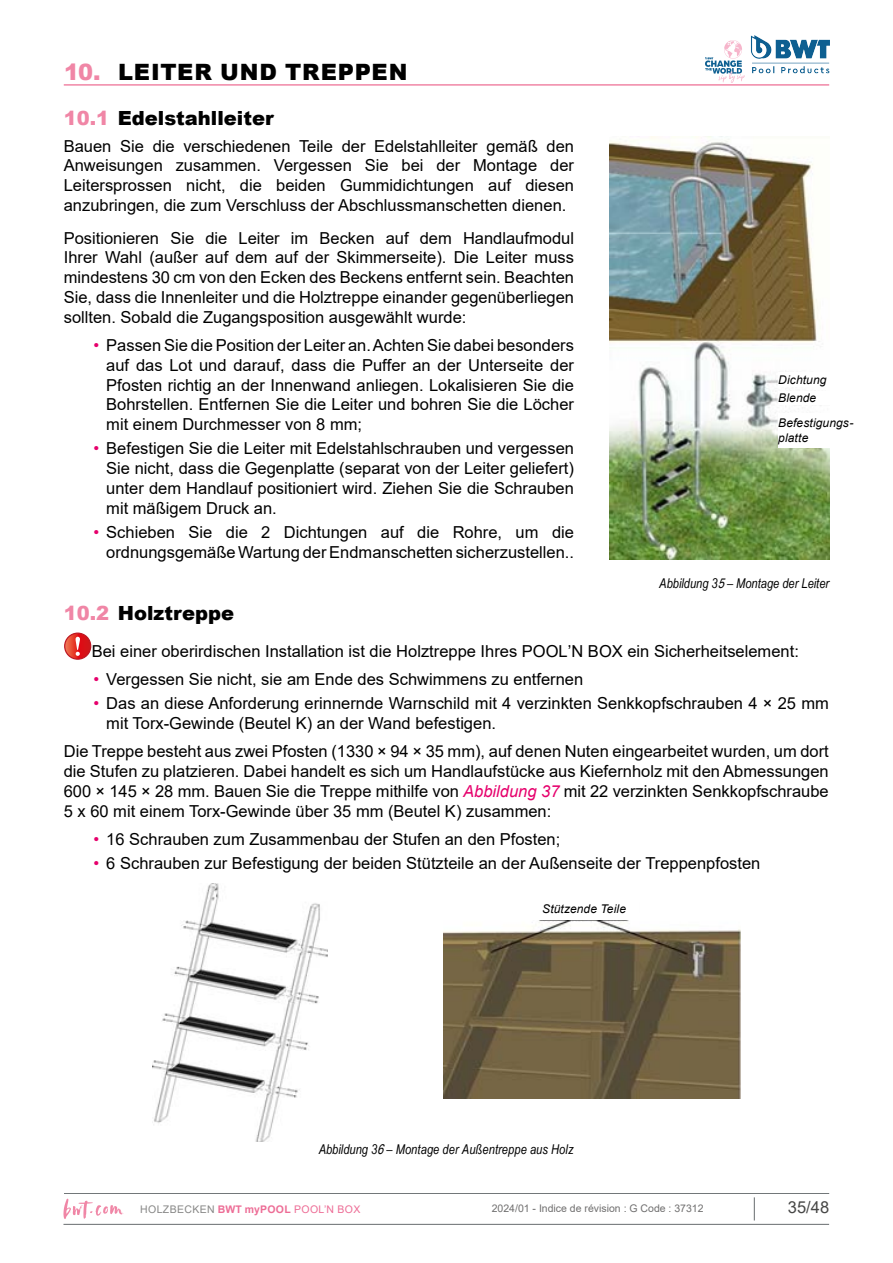
<style>
.page{position:relative;width:893px;height:1263px;background:#fff}
.page>*{position:absolute;margin:0;border:0;box-sizing:border-box;transform-origin:0 0}
.t1{font:900 22.5px "Arial";letter-spacing:.035em;color:#000}
.t2{font:900 19.5px "Arial";color:#000}
.t3{font:16.5px/19.8px "Arial";color:#000;text-align:justify}
.t4{font:16.5px "Arial";color:#474746}
.t5{font:italic 13.5px "Arial Narrow";color:#000}
.t6{font:italic 12px/18.5px "Arial";letter-spacing:.01em;color:#000}
.t7{font:10.5px "Arial";color:#706f6f}
.t8{font:10.5px "Arial";letter-spacing:.035em;color:#878786}
.s1{color:#f086a6}
.s2{color:#e6006c}
.s3{font-style:inherit}
.s4{font-style:italic;color:#e6006c}
.s5{font-weight:700;color:#ed6d96}
.s6{color:#ed6d96}
</style>
<div class="page">
<hr style="left:63px;top:1224px;width:766px;height:1px;background:#676c6e">
<hr style="left:64px;top:1193px;width:765px;height:1px;background:#676c6e">
<svg style="left:754px;top:1197px;width:1px;height:23px"></svg>
<svg style="left:63px;top:1199px;width:60px;height:20px"></svg>
<hr style="left:64px;top:84px;width:765px;height:2px;background:#f086a6">
<img style="left:610px;top:136px;width:219px;height:423px">
<div style="left:778px;top:372px;width:64px;height:15px;background:#fff"></div>
<div style="left:778px;top:391px;width:70px;height:14px;background:#fff"></div>
<div style="left:778px;top:413px;width:77px;height:34px;background:#fff"></div>
<svg style="left:65px;top:633px;width:26px;height:26px"></svg>
<div style="left:64px;top:632px;width:27px;height:28px;border:1px solid #be1622;border-radius:50%"></div>
<svg style="left:76px;top:637px;width:4px;height:19px"></svg>
<img style="left:443px;top:920px;width:297px;height:178px">
<img style="left:153px;top:883px;width:174px;height:258px">
<img style="left:706px;top:36px;width:123px;height:46px">
<h1 class="t1" style="left:64px;top:56px;width:345px"><span class="s1">10.</span> LEITER UND TREPPEN</h1>
<p class="t2" style="left:64px;top:103px;width:211px"><span class="s1">10.1</span> Edelstahlleiter</p>
<p class="t3" style="left:64px;top:136px;width:512px">Bauen Sie die verschiedenen Teile der Edelstahlleiter gemäß den Anweisungen zusammen. Vergessen Sie bei der Montage der Leitersprossen nicht, die beiden Gummidichtungen auf diesen anzubringen, die zum Verschluss der Abschlussmanschetten dienen.</p>
<p class="t3" style="left:64px;top:228px;width:512px">Positionieren Sie die Leiter im Becken auf dem Handlaufmodul Ihrer Wahl (außer auf dem auf der Skimmerseite). Die Leiter muss mindestens 30 cm von den Ecken des Beckens entfernt sein. Beachten Sie, dass die Innenleiter und die Holztreppe einander gegenüberliegen sollten. Sobald die Zugangsposition ausgewählt wurde:</p>
<p class="t3" style="left:106px;top:335px;width:469px;text-indent:-13px"><span class="s2">•</span> Passen Sie die Position der Leiter an. Achten Sie dabei besonders auf das Lot und darauf, dass die Puffer an der Unterseite der Pfosten richtig an der Innenwand anliegen. Lokalisieren Sie die Bohrstellen. Entfernen Sie die Leiter und bohren Sie die Löcher mit einem Durchmesser von 8 mm;</p>
<p class="t3" style="left:106px;top:438px;width:469px;text-indent:-13px"><span class="s2">•</span> Befestigen Sie die Leiter mit Edelstahlschrauben und vergessen Sie nicht, dass die Gegenplatte (separat von der Leiter geliefert) unter dem Handlauf positioniert wird. Ziehen Sie die Schrauben mit mäßigem Druck an.</p>
<p class="t3" style="left:94px;top:522px;width:482px;text-align:right"><span class="s2">•</span> Schieben Sie die 2 Dichtungen auf die Rohre, um die ordnungsgemäße Wartung der Endmanschetten sicherzustellen..</p>
<p class="t6" style="left:778px;top:371px;width:50px">Dichtung<br>Blende</p>
<p class="t6" style="left:778px;top:416px;width:77px;line-height:14.4px">Befestigungs&shy;platte</p>
<p class="t5" style="left:659px;top:574px;width:171px">Abbildung 3<span class="s3">5</span>– Montage der Leiter</p>
<p class="t2" style="left:64px;top:599px;width:172px"><span class="s1">10.2</span> Holztreppe</p>
<p class="t3" style="left:92px;top:641px;width:709px">Bei einer oberirdischen Installation ist die Holztreppe Ihres POOL’N BOX ein Sicherheitselement:</p>
<p class="t3" style="left:94px;top:669px;width:491px"><span class="s2">•</span> Vergessen Sie nicht, sie am Ende des Schwimmens zu entfernen</p>
<p class="t3" style="left:106px;top:693px;width:724px;text-indent:-13px"><span class="s2">•</span> Das an diese Anforderung erinnernde Warnschild mit 4 verzinkten Senkkopfschrauben 4 × 25 mm mit Torx-Gewinde (Beutel K) an der Wand befestigen.</p>
<p class="t3" style="left:64px;top:742px;width:767px">Die Treppe besteht aus zwei Pfosten (1330 × 94 × 35 mm), auf denen Nuten eingearbeitet wurden, um dort die Stufen zu platzieren. Dabei handelt es sich um Handlaufstücke aus Kiefernholz mit den Abmessungen 600 × 145 × 28 mm. Bauen Sie die Treppe mithilfe von <span class="s4">Abbildung 37</span> mit 22 verzinkten Senkkopfschraube 5 x 60 mit einem Torx-Gewinde über 35 mm (Beutel K) zusammen:</p>
<p class="t3" style="left:94px;top:829px;width:468px"><span class="s2">•</span> 16 Schrauben zum Zusammenbau der Stufen an den Pfosten;</p>
<p class="t3" style="left:94px;top:853px;width:668px"><span class="s2">•</span> 6 Schrauben zur Befestigung der beiden Stützteile an der Außenseite der Treppenpfosten</p>
<p class="t6" style="left:542px;top:900px;width:85px">Stützende Teile</p>
<p class="t5" style="left:319px;top:1140px;width:256px">Abbildung 3<span class="s3">6</span>– Montage der Außentreppe aus Holz</p>
<p class="t8" style="left:140px;top:1202px;width:222px">HOLZBECKEN <span class="s5">BWT myPOOL</span> <span class="s6">POOL’N BOX</span></p>
<p class="t7" style="left:492px;top:1201px;width:213px">2024/01 - Indice de révision : G Code : 37312</p>
<p class="t4" style="left:788px;top:1196px;width:43px">35/48</p>
</div>
